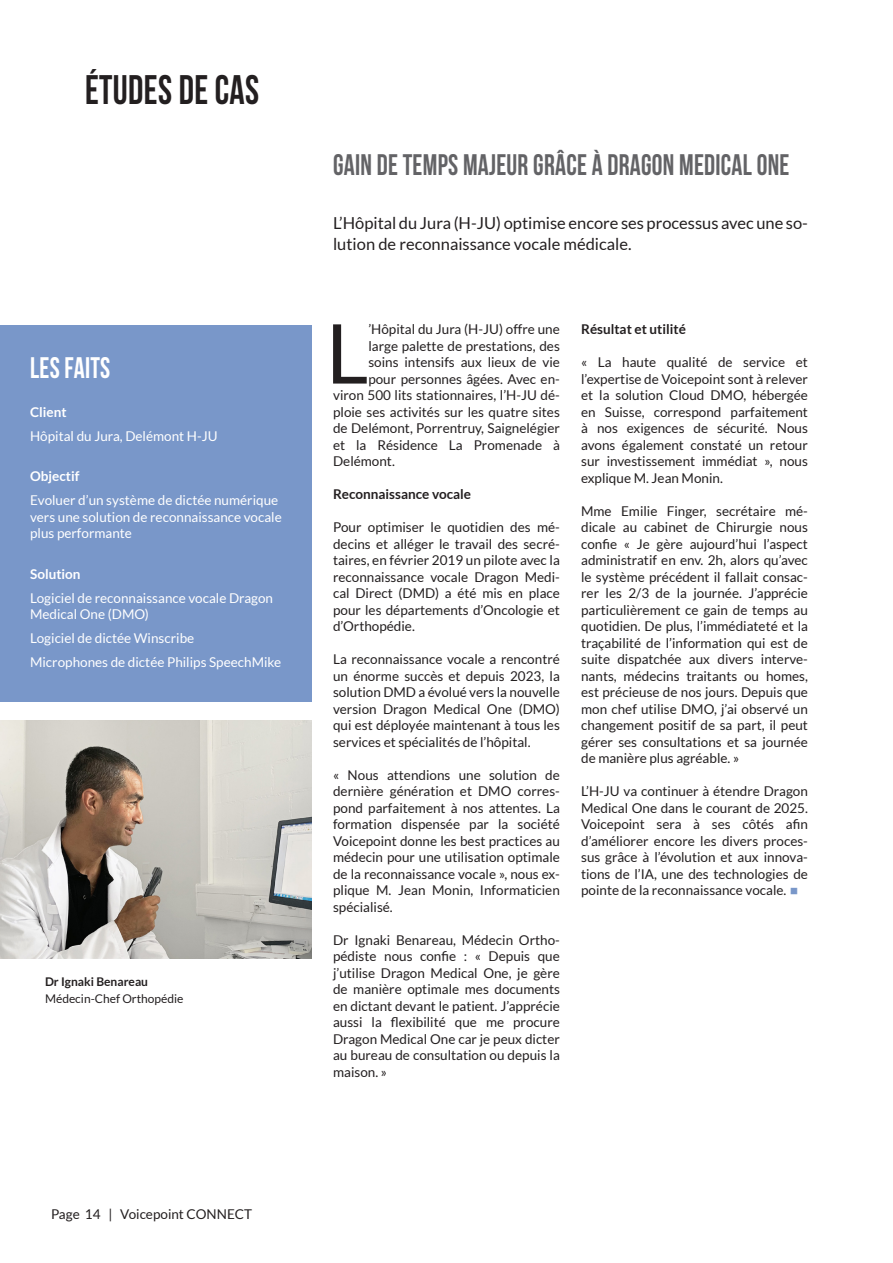
<style>
.page{position:relative;width:893px;height:1263px;background:#fff}
.page>*{position:absolute;margin:0;border:0;box-sizing:border-box;transform-origin:0 0}
.Content_Dropcap{font:82.65px "Lato";color:#231f20}
.Page_Title{font:700 41.25px "Bebas Neue";letter-spacing:.01em;color:#231f20;scale:.91 1}
.Title_Content{font:700 29.7px "Bebas Neue";letter-spacing:.01em;color:#636366;scale:.91 1}
.Title_Box_maxi{font:700 29.7px "Bebas Neue";letter-spacing:.01em;color:#fff;scale:.91 1}
.Subtitle_Content{font:16.5px/21px "Lato";color:#231f20}
.Content{font:13.5px/16.5px "Lato";color:#231f20;text-align:justify}
.Content_Dropcap-2{font:13.5px "Lato";color:#231f20}
.Content_Box{font:13.5px/16.5px "Lato";color:#fff}
.Content-2{font:700 13.5px "Lato";color:#231f20}
.Content_Box-2{font:700 13.5px "Lato";color:#fff}
.Content-3{font:12px "Lato";color:#231f20}
.Content-4{font:700 12px "Lato";color:#231f20}
.s1{font-family:"Aptos";font-size:21px;color:#7997c9}
</style>
<div class="page">
<img style="left:0;top:720px;width:312px;height:239px">
<div style="left:0;top:325px;width:312px;height:377px;background:#7997c9"></div>
<p class="Page_Title" style="left:85px;top:67px;width:193px">ÉTUDES DE CAS</p>
<p class="Title_Box_maxi" style="left:30px;top:352px;width:90px">LES FAITS</p>
<p class="Content_Box-2" style="left:30px;top:404px;width:38px">Client</p>
<p class="Content_Box" style="left:30px;top:428px;width:189px">Hôpital du Jura, Delémont H-JU</p>
<p class="Content_Box-2" style="left:30px;top:469px;width:51px">Objectif</p>
<p class="Content_Box" style="left:30px;top:492px;width:253px">Evoluer d’un système de dictée numérique vers une solution de reconnaissance vocale plus performante</p>
<p class="Content_Box-2" style="left:30px;top:566px;width:52px">Solution</p>
<p class="Content_Box" style="left:30px;top:590px;width:244px">Logiciel de reconnaissance vocale Dragon<br>Medical One (DMO)</p>
<p class="Content_Box" style="left:30px;top:630px;width:166px">Logiciel de dictée Winscribe</p>
<p class="Content_Box" style="left:30px;top:654px;width:253px">Microphones de dictée Philips SpeechMike</p>
<p class="Content-4" style="left:45px;top:975px;width:105px">Dr Ignaki Benareau</p>
<p class="Content-3" style="left:45px;top:992px;width:140px">Médecin-Chef Orthopédie</p>
<p class="Title_Content" style="left:333px;top:149px;width:503px">GAIN DE TEMPS MAJEUR GRÂCE À DRAGON MEDICAL ONE</p>
<p class="Subtitle_Content" style="left:333px;top:212px;width:476px">L’Hôpital du Jura (H-JU) optimise encore ses processus avec une so&shy;lution de reconnaissance vocale médicale.</p>
<p class="Content_Dropcap" style="left:326px;top:308px;width:44px">L</p>
<p class="Content_Dropcap-2" style="left:368px;top:322px;width:193px">’Hôpital du Jura (H-JU) offre une</p>
<p class="Content_Dropcap-2" style="left:368px;top:338px;width:193px">large palette de prestations, des</p>
<p class="Content_Dropcap-2" style="left:368px;top:355px;width:193px">soins intensifs aux lieux de vie</p>
<p class="Content_Dropcap-2" style="left:368px;top:371px;width:193px">pour personnes âgées. Avec en-</p>
<p class="Content_Dropcap-2" style="left:333px;top:388px;width:228px">viron 500 lits stationnaires, l’H-JU dé-</p>
<p class="Content_Dropcap-2" style="left:333px;top:404px;width:228px">ploie ses activités sur les quatre sites</p>
<p class="Content_Dropcap-2" style="left:333px;top:421px;width:228px">de Delémont, Porrentruy, Saignelégier</p>
<p class="Content_Dropcap-2" style="left:333px;top:437px;width:228px">et la Résidence La Promenade à</p>
<p class="Content_Dropcap-2" style="left:333px;top:454px;width:63px">Delémont.</p>
<p class="Content-2" style="left:333px;top:486px;width:140px">Reconnaissance vocale</p>
<p class="Content" style="left:333px;top:519px;width:228px">Pour optimiser le quotidien des mé&shy;decins et alléger le travail des secré&shy;taires, en février 2019 un pilote avec la reconnaissance vocale Dragon Medi&shy;cal Direct (DMD) a été mis en place pour les départements d’Oncologie et d’Orthopédie.</p>
<p class="Content" style="left:333px;top:651px;width:228px">La reconnaissance vocale a rencontré un énorme succès et depuis 2023, la solution DMD a évolué vers la nouvelle version Dragon Medical One (DMO) qui est déployée maintenant à tous les services et spécialités de l’hôpital.</p>
<p class="Content" style="left:333px;top:766px;width:228px">« Nous attendions une solution de dernière génération et DMO corres&shy;pond parfaitement à nos attentes. La formation dispensée par la société Voicepoint donne les best practices au médecin pour une utilisation optimale de la reconnaissance vocale », nous ex&shy;plique M. Jean Monin, Informaticien spécialisé.</p>
<p class="Content" style="left:333px;top:931px;width:228px">Dr Ignaki Benareau, Médecin Ortho&shy;pédiste nous confie : « Depuis que j’utilise Dragon Medical One, je gère de manière optimale mes documents en dictant devant le patient. J’apprécie aussi la flexibilité que me procure Dragon Medical One car je peux dicter au bureau de consultation ou depuis la maison. »</p>
<p class="Content-2" style="left:581px;top:321px;width:106px">Résultat et utilité</p>
<p class="Content" style="left:581px;top:354px;width:228px">« La haute qualité de service et l’expertise de Voicepoint sont à relever et la solution Cloud DMO, hébergée en Suisse, correspond parfaitement à nos exigences de sécurité. Nous avons également constaté un retour sur investissement immédiat », nous explique M. Jean Monin.</p>
<p class="Content" style="left:581px;top:502px;width:228px">Mme Emilie Finger, secrétaire mé&shy;dicale au cabinet de Chirurgie nous confie « Je gère aujourd’hui l’aspect administratif en env. 2h, alors qu’avec le système précédent il fallait consac&shy;rer les 2/3 de la journée. J’apprécie particulièrement ce gain de temps au quotidien. De plus, l’immédiateté et la traçabilité de l’information qui est de suite dispatchée aux divers interve&shy;nants, médecins traitants ou homes, est précieuse de nos jours. Depuis que mon chef utilise DMO, j’ai observé un changement positif de sa part, il peut gérer ses consultations et sa journée de manière plus agréable. »</p>
<p class="Content" style="left:581px;top:783px;width:228px">L’H-JU va continuer à étendre Dragon Medical One dans le courant de 2025.<br>Voicepoint sera à ses côtés afin d’améliorer encore les divers proces&shy;sus grâce à l’évolution et aux innova&shy;tions de l’IA, une des technologies de pointe de la reconnaissance vocale. <span class="s1">▪</span></p>
<p class="Content" style="left:51px;top:1206px;width:203px">Page 14 | Voicepoint CONNECT</p>
</div>
